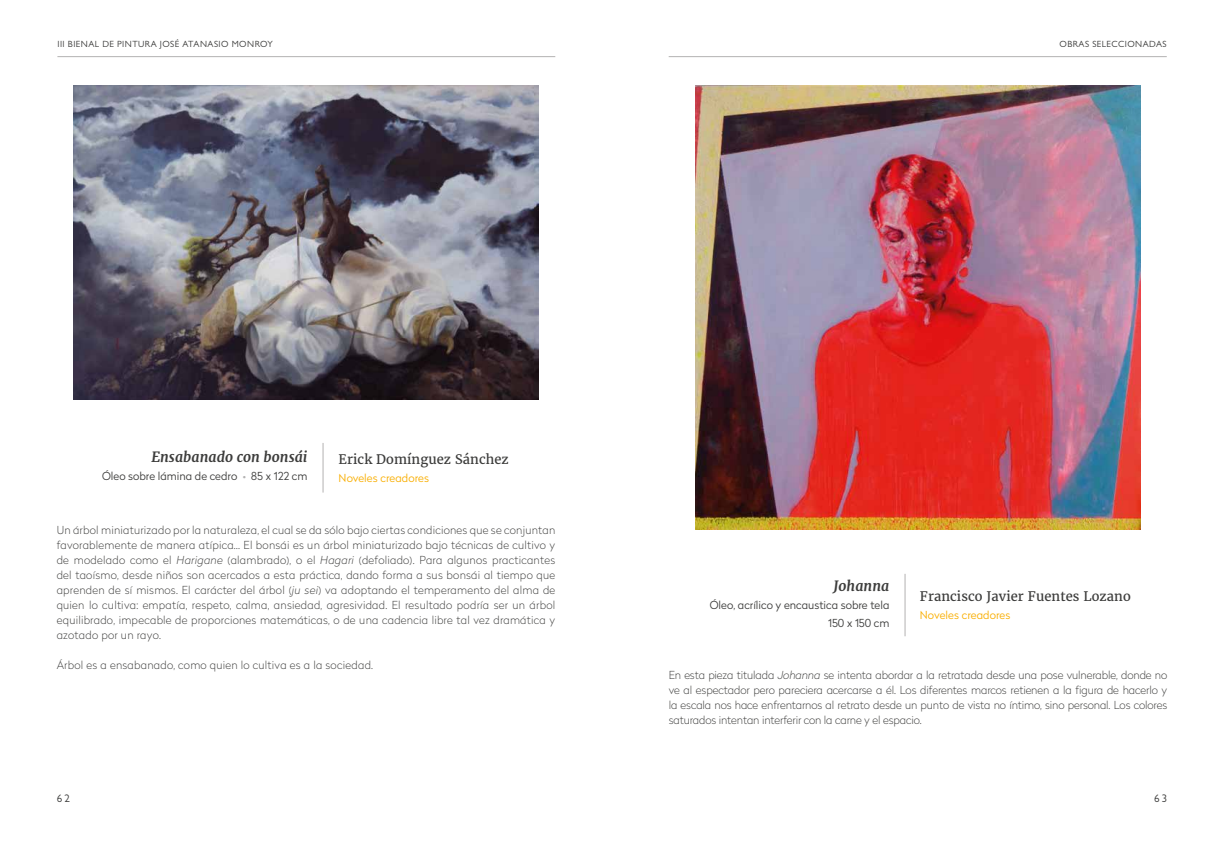
<style>
.page{position:relative;width:1224px;height:851px;background:#fff}
.page>*{position:absolute;margin:0;border:0;box-sizing:border-box;transform-origin:0 0}
.t1{font:italic 700 14px "Merriweather";letter-spacing:.005em;color:#3c3c3b}
.t2{font:13px "Merriweather";letter-spacing:.005em;color:#3c3c3b}
.t3{font:100 11px/15px "Radikal";letter-spacing:.02em;color:#3c3c3b;text-align:justify}
.t4{font:300 11px/18px "Radikal";color:#3c3c3b;text-align:right}
.t5{font:300 11px "Radikal";letter-spacing:.005em;color:#f9ae00}
.t6{font:11px "Gill Sans MT Pro";color:#3c3c3b}
.t7{font:9px "Gill Sans MT Pro";letter-spacing:.05em;color:#3c3c3b}
.s1{color:#b3b2b2}
.s2{font-style:italic}
</style>
<div class="page">
<hr style="left:57px;top:56px;width:498px;height:1px;background:#b3b2b2">
<hr style="left:669px;top:56px;width:498px;height:1px;background:#b3b2b2">
<hr style="left:323px;top:443px;width:1px;height:49px;background:#b3b2b2">
<img style="left:73px;top:85px;width:466px;height:314px">
<hr style="left:905px;top:573px;width:1px;height:63px;background:#b3b2b2">
<img style="left:696px;top:85px;width:444px;height:444px">
<p class="t7" style="left:57px;top:39px;width:217px">III BIENAL DE PINTURA JOSÉ ATANASIO MONROY</p>
<p class="t7" style="left:1060px;top:39px;width:109px">OBRAS SELECCIONADAS</p>
<p class="t1" style="left:151px;top:448px;width:158px">Ensabanado con bonsái</p>
<p class="t4" style="left:102px;top:467px;width:207px">Óleo sobre lámina de cedro <span class="s1">•</span> 85 x 122 cm</p>
<p class="t2" style="left:339px;top:451px;width:172px">Erick Domínguez Sánchez</p>
<p class="t5" style="left:339px;top:470px;width:92px">Noveles creadores</p>
<p class="t3" style="left:57px;top:522px;width:500px">Un árbol miniaturizado por la naturaleza, el cual se da sólo bajo ciertas condiciones que se conjuntan favorablemente de manera atípica… El bonsái es un árbol miniaturizado bajo técnicas de cultivo y de modelado como el <span class="s2">Harigane</span> (alambrado), o el <span class="s2">Hagari</span> (defoliado). Para algunos practicantes del taoísmo, desde niños son acercados a esta práctica, dando forma a sus bonsái al tiempo que aprenden de sí mismos. El carácter del árbol (<span class="s2">ju sei</span>) va adoptando el temperamento del alma de quien lo cultiva: empatía, respeto, calma, ansiedad, agresividad. El resultado podría ser un árbol equilibrado, impecable de proporciones matemáticas, o de una cadencia libre tal vez dramática y azotado por un rayo.</p>
<p class="t3" style="left:57px;top:657px;width:318px">Árbol es a ensabanado, como quien lo cultiva es a la sociedad.</p>
<p class="t1" style="left:833px;top:577px;width:58px">Johanna</p>
<p class="t4" style="left:710px;top:595px;width:181px">Óleo, acrílico y encaustica sobre tela<br>150 x 150 cm</p>
<p class="t2" style="left:920px;top:588px;width:212px">Francisco Javier Fuentes Lozano</p>
<p class="t5" style="left:920px;top:607px;width:92px">Noveles creadores</p>
<p class="t3" style="left:669px;top:666px;width:500px">En esta pieza titulada <span class="s2">Johanna</span> se intenta abordar a la retratada desde una pose vulnerable, donde no ve al espectador pero pareciera acercarse a él. Los diferentes marcos retienen a la figura de hacerlo y la escala nos hace enfrentarnos al retrato desde un punto de vista no íntimo, sino personal. Los colores saturados intentan interferir con la carne y el espacio.</p>
<p class="t6" style="left:57px;top:791px;width:15px">62</p>
<p class="t6" style="left:1154px;top:791px;width:15px">63</p>
</div>
